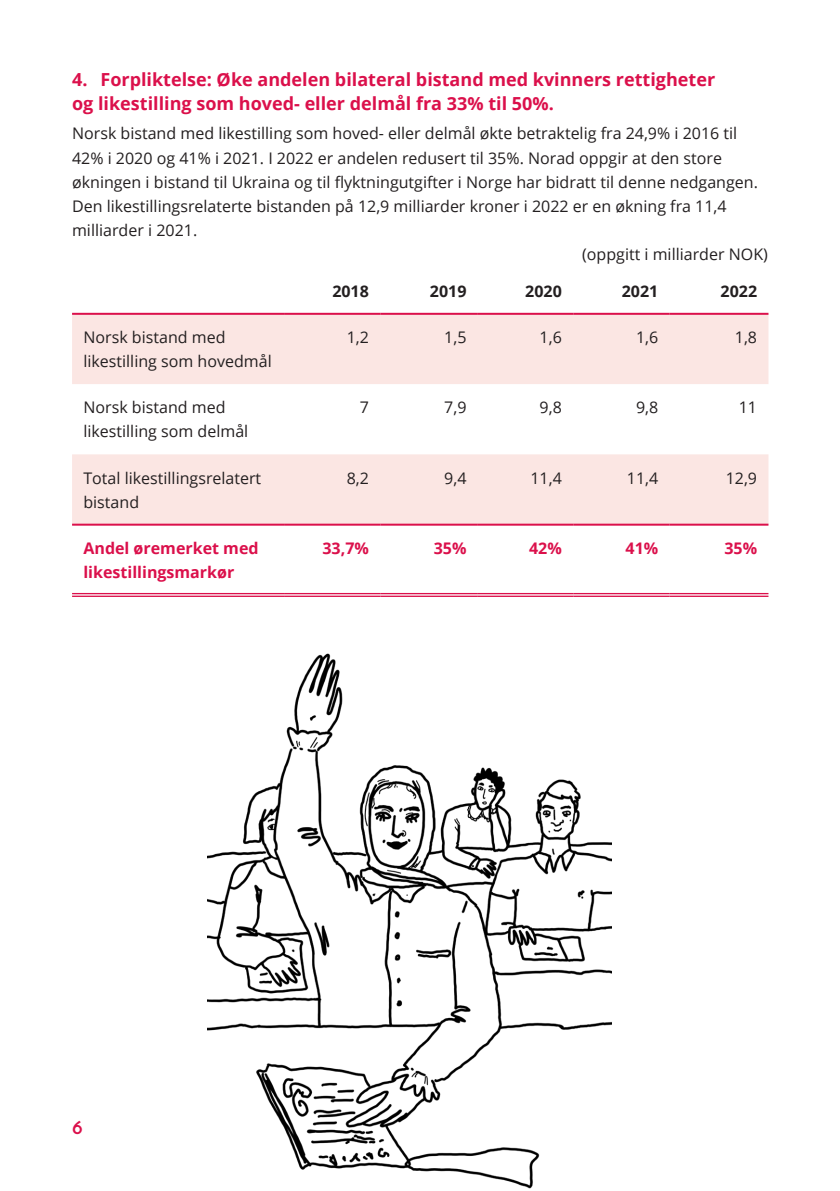
<style>
.page{position:relative;width:840px;height:1191px;background:#fff}
.page>*{position:absolute;margin:0;border:0;box-sizing:border-box;transform-origin:0 0}
.Overskrift_1{font:700 20px "Josefin Sans";color:#db104b}
.Overskrift_2{font:700 18px "Open Sans";color:#db104b}
.Brød{font:16px/24px "Open Sans";color:#231f20}
.Brød-2{font:700 16px/24px "Open Sans";color:#db104b}
.Brød-3{font:700 16px "Open Sans";color:#231f20}
</style>
<div class="page">
<svg style="left:72px;top:315px;width:696px;height:208px;fill:#fbe6e3"></svg>
<hr style="left:72px;top:593px;width:213px;height:4px;background:#f4bacb">
<hr style="left:285px;top:593px;width:95px;height:4px;background:#f4bacb">
<hr style="left:380px;top:593px;width:97px;height:4px;background:#f4bacb">
<hr style="left:477px;top:593px;width:96px;height:4px;background:#f4bacb">
<hr style="left:573px;top:593px;width:96px;height:4px;background:#f4bacb">
<hr style="left:669px;top:593px;width:99px;height:4px;background:#f4bacb">
<hr style="left:72px;top:313px;width:213px;height:2px;background:#db104b">
<hr style="left:285px;top:313px;width:95px;height:2px;background:#db104b">
<hr style="left:380px;top:313px;width:97px;height:2px;background:#db104b">
<hr style="left:477px;top:313px;width:96px;height:2px;background:#db104b">
<hr style="left:573px;top:313px;width:96px;height:2px;background:#db104b">
<hr style="left:669px;top:313px;width:99px;height:2px;background:#db104b">
<hr style="left:72px;top:523px;width:213px;height:2px;background:#db104b">
<hr style="left:285px;top:523px;width:95px;height:2px;background:#db104b">
<hr style="left:380px;top:523px;width:97px;height:2px;background:#db104b">
<hr style="left:477px;top:523px;width:96px;height:2px;background:#db104b">
<hr style="left:573px;top:523px;width:96px;height:2px;background:#db104b">
<hr style="left:72px;top:593px;width:213px;height:1px;background:#db104b">
<hr style="left:72px;top:595px;width:213px;height:2px;background:#db104b">
<hr style="left:285px;top:593px;width:95px;height:1px;background:#db104b">
<hr style="left:285px;top:595px;width:95px;height:2px;background:#db104b">
<hr style="left:380px;top:593px;width:97px;height:1px;background:#db104b">
<hr style="left:380px;top:595px;width:97px;height:2px;background:#db104b">
<hr style="left:477px;top:593px;width:96px;height:1px;background:#db104b">
<hr style="left:477px;top:595px;width:96px;height:2px;background:#db104b">
<hr style="left:573px;top:593px;width:96px;height:1px;background:#db104b">
<hr style="left:573px;top:595px;width:96px;height:2px;background:#db104b">
<hr style="left:669px;top:523px;width:99px;height:2px;background:#db104b">
<hr style="left:669px;top:593px;width:99px;height:1px;background:#db104b">
<hr style="left:669px;top:595px;width:99px;height:2px;background:#db104b">
<img style="left:207px;top:653px;width:403px;height:536px">
<p class="Overskrift_2" style="left:72px;top:67px;width:644px">4. Forpliktelse: Øke andelen bilateral bistand med kvinners rettigheter</p>
<p class="Overskrift_2" style="left:72px;top:91px;width:483px">og likestilling som hoved- eller delmål fra 33% til 50%.</p>
<p class="Brød" style="left:72px;top:121px;width:687px">Norsk bistand med likestilling som hoved- eller delmål økte betraktelig fra 24,9% i 2016 til 42% i 2020 og 41% i 2021. I 2022 er andelen redusert til 35%. Norad oppgir at den store økningen i bistand til Ukraina og til flyktningutgifter i Norge har bidratt til denne nedgangen.<br>Den likestillingsrelaterte bistanden på 12,9 milliarder kroner i 2022 er en økning fra 11,4 milliarder i 2021.</p>
<p class="Brød" style="left:582px;top:241px;width:187px">(oppgitt i milliarder NOK)</p>
<p class="Brød-3" style="left:332px;top:280px;width:38px">2018</p>
<p class="Brød-3" style="left:429px;top:280px;width:38px">2019</p>
<p class="Brød-3" style="left:525px;top:280px;width:38px">2020</p>
<p class="Brød-3" style="left:621px;top:280px;width:38px">2021</p>
<p class="Brød-3" style="left:720px;top:280px;width:38px">2022</p>
<p class="Brød" style="left:83px;top:325px;width:190px">Norsk bistand med likestilling som hovedmål</p>
<p class="Brød" style="left:346px;top:325px;width:24px">1,2</p>
<p class="Brød" style="left:444px;top:325px;width:24px">1,5</p>
<p class="Brød" style="left:539px;top:325px;width:24px">1,6</p>
<p class="Brød" style="left:635px;top:325px;width:24px">1,6</p>
<p class="Brød" style="left:734px;top:325px;width:24px">1,8</p>
<p class="Brød" style="left:83px;top:395px;width:166px">Norsk bistand med likestilling som delmål</p>
<p class="Brød" style="left:359px;top:395px;width:11px">7</p>
<p class="Brød" style="left:444px;top:395px;width:24px">7,9</p>
<p class="Brød" style="left:539px;top:395px;width:24px">9,8</p>
<p class="Brød" style="left:635px;top:395px;width:24px">9,8</p>
<p class="Brød" style="left:738px;top:395px;width:20px">11</p>
<p class="Brød" style="left:83px;top:465px;width:179px">Total likestillingsrelatert bistand</p>
<p class="Brød" style="left:346px;top:465px;width:24px">8,2</p>
<p class="Brød" style="left:444px;top:465px;width:24px">9,4</p>
<p class="Brød" style="left:530px;top:465px;width:33px">11,4</p>
<p class="Brød" style="left:626px;top:465px;width:33px">11,4</p>
<p class="Brød" style="left:725px;top:465px;width:33px">12,9</p>
<p class="Brød-2" style="left:83px;top:536px;width:177px">Andel øremerket med likestillingsmarkør</p>
<p class="Brød-2" style="left:322px;top:536px;width:48px">33,7%</p>
<p class="Brød-2" style="left:433px;top:536px;width:34px">35%</p>
<p class="Brød-2" style="left:529px;top:536px;width:34px">42%</p>
<p class="Brød-2" style="left:625px;top:536px;width:34px">41%</p>
<p class="Brød-2" style="left:724px;top:536px;width:34px">35%</p>
<p class="Overskrift_1" style="left:72px;top:1114px;width:12px">6</p>
</div>
